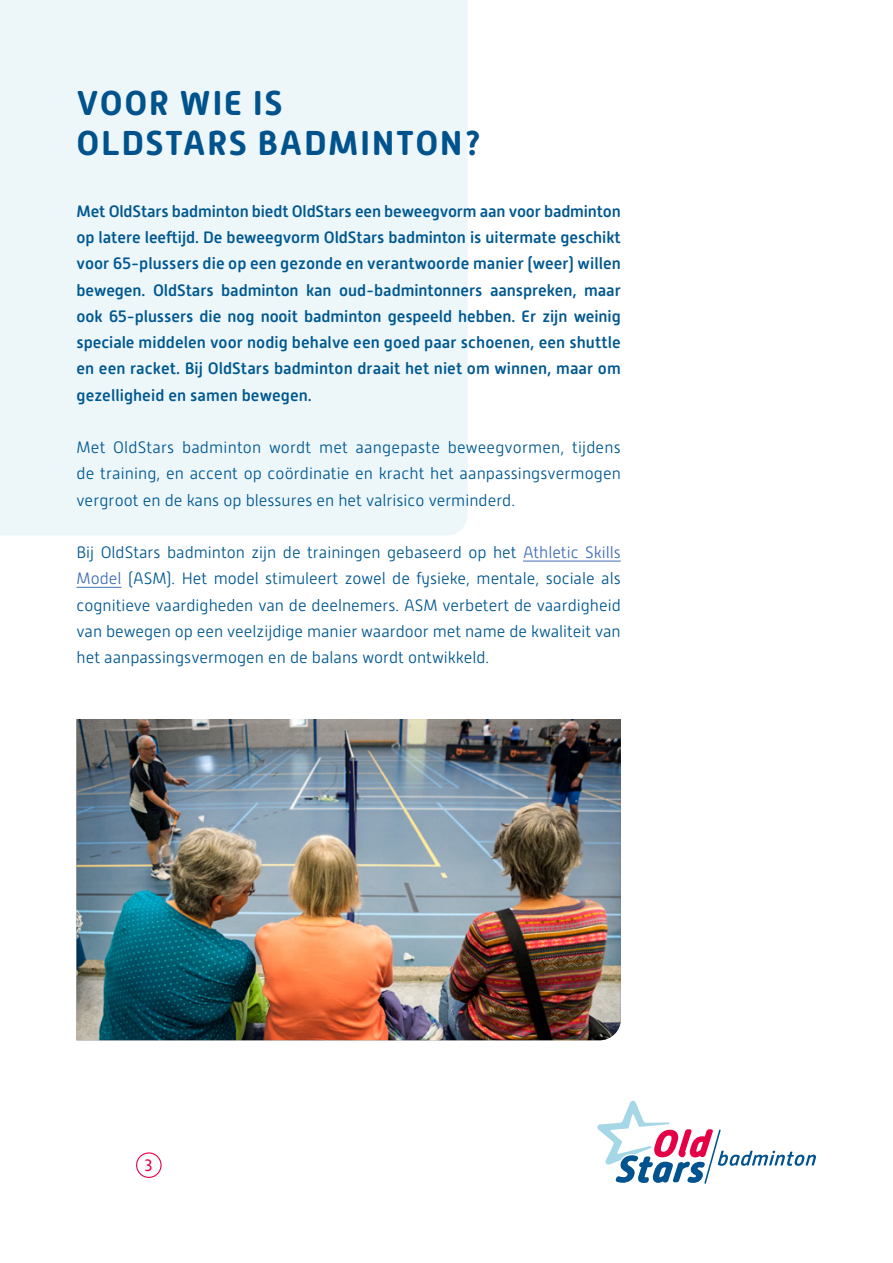
<style>
.page{position:relative;width:893px;height:1263px;background:#fff}
.page>*{position:absolute;margin:0;border:0;box-sizing:border-box;transform-origin:0 0}
.t1{font:700 34.5px/39.3px "Alwyn New Rounded";letter-spacing:.045em;color:#00528d}
.t2{font:300 16.5px/26.2px "Alwyn New Rounded";color:#005890;text-align:justify}
.t3{font:500 16.5px/26.2px "Alwyn New Rounded";letter-spacing:.005em;color:#005890;text-align:justify}
.t4{font:16.5px "Alwyn New Rounded";color:#e50046}
.s1{color:#426eb5}
</style>
<div class="page">
<div style="left:0;top:0;width:468px;height:535px;background:#edf7fa"></div>
<div style="left:136px;top:1152px;width:26px;height:26px;border:1px solid #e50046;border-radius:50%"></div>
<svg style="left:597px;top:1100px;width:219px;height:84px"></svg>
<img style="left:77px;top:719px;width:544px;height:321px">
<hr style="left:523px;top:561px;width:98px;height:1px;background:#426eb5">
<hr style="left:77px;top:587px;width:44px;height:1px;background:#426eb5">
<h1 class="t1" style="left:77px;top:84px;width:406px">VOOR WIE IS<br>OLDSTARS BADMINTON?</h1>
<p class="t3" style="left:77px;top:198px;width:546px">Met OldStars badminton biedt OldStars een beweegvorm aan voor badminton op latere leeftijd. De beweegvorm OldStars badminton is uitermate geschikt voor 65-plussers die op een gezonde en verantwoorde manier (weer) willen bewegen. OldStars badminton kan oud-badmintonners aanspreken, maar ook 65-plussers die nog nooit badminton gespeeld hebben. Er zijn weinig speciale middelen voor nodig behalve een goed paar schoenen, een shuttle en een racket. Bij OldStars badminton draait het niet om winnen, maar om gezelligheid en samen bewegen.</p>
<p class="t2" style="left:77px;top:434px;width:546px">Met OldStars badminton wordt met aangepaste beweegvormen, tijdens de training, en accent op coördinatie en kracht het aanpassingsvermogen vergroot en de kans op blessures en het valrisico verminderd.</p>
<p class="t2" style="left:77px;top:539px;width:546px">Bij OldStars badminton zijn de trainingen gebaseerd op het <span class="s1">Athletic Skills Model</span> (ASM). Het model stimuleert zowel de fysieke, mentale, sociale als cognitieve vaardigheden van de deelnemers. ASM verbetert de vaardigheid van bewegen op een veelzijdige manier waardoor met name de kwaliteit van het aanpassingsvermogen en de balans wordt ontwikkeld.</p>
<p class="t4" style="left:145px;top:1156px;width:9px">3</p>
</div>
